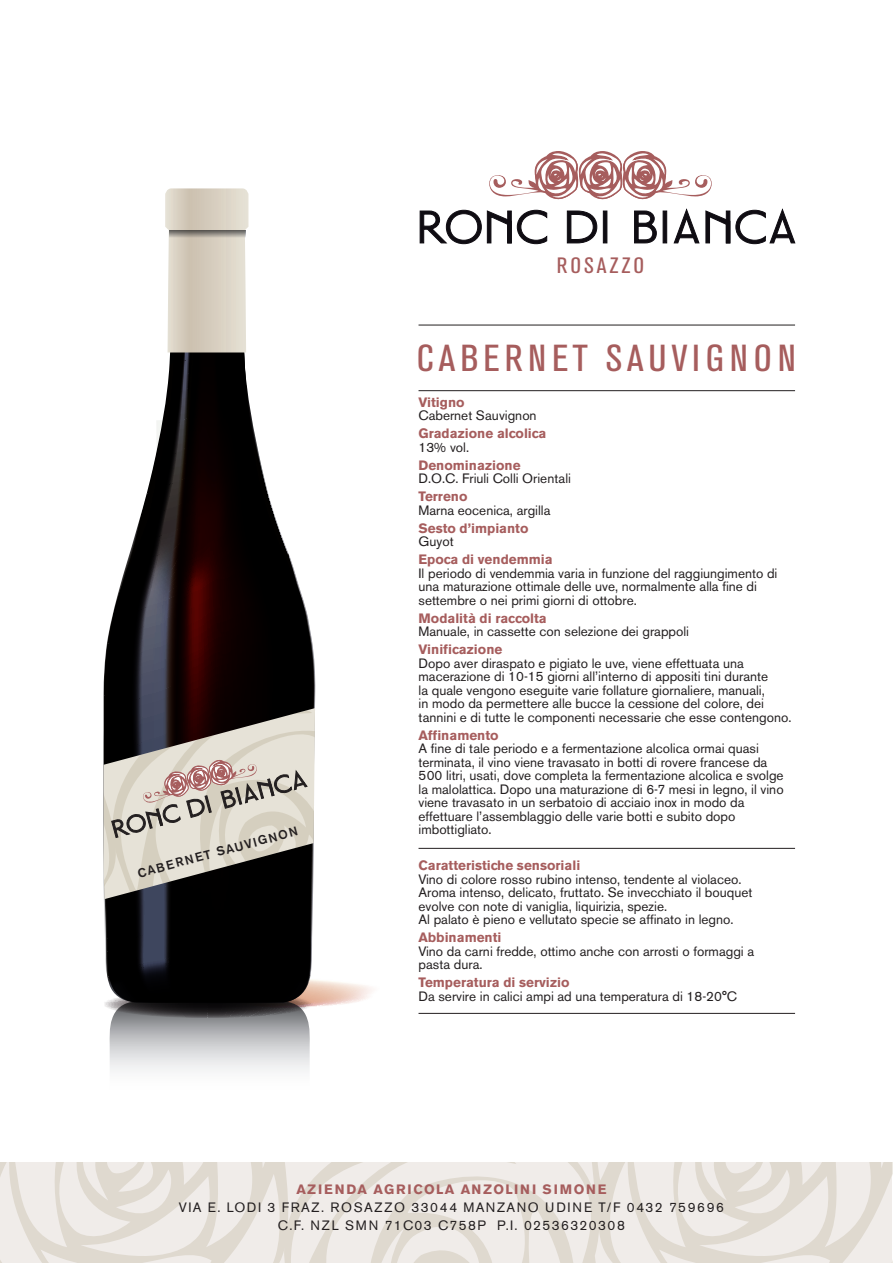
<style>
.page{position:relative;width:893px;height:1263px;background:#fff}
.page>*{position:absolute;margin:0;border:0;box-sizing:border-box;transform-origin:0 0}
.t1{font:condensed 37.2px "Akzidenz Grotesk BE";letter-spacing:.12em;color:#a65d5d;scale:1.11 1}
.t2{font:condensed 22.05px "Akzidenz Grotesk BE";letter-spacing:.12em;color:#a65d5d;scale:1.11 1}
.t3{font:13.5px/13.5px "Akzidenz Grotesk BE";color:#231f20}
.t4{font:700 13.5px "Akzidenz Grotesk BE";color:#a65d5d}
.t5{font:13.5px/18px "Akzidenz Grotesk BE";letter-spacing:.12em;color:#231f20;text-align:center}
.t6{font:700 13.5px "Akzidenz Grotesk BE";letter-spacing:.12em;color:#a65d5d}
.t7{font:500 12.45px "Akzidenz Grotesk BE";color:#231f20}
</style>
<div class="page">
<svg style="left:105px;top:980px;width:267px;height:91px"></svg>
<svg style="left:104px;top:352px;width:211px;height:650px"></svg>
<svg style="left:103px;top:688px;width:212px;height:278px;background:#100f11"></svg>
<svg style="left:103px;top:708px;width:212px;height:191px;background:#9b958e"></svg>
<svg style="left:165px;top:188px;width:83px;height:164px;background:#dad2c4"></svg>
<svg style="left:169px;top:230px;width:76px;height:7px"></svg>
<svg style="left:419px;top:151px;width:377px;height:93px"></svg>
<svg style="left:0;top:1163px;width:893px;height:100px;background:#e9e5df"></svg>
<hr style="left:418px;top:325px;width:377px;height:1px;background:#231f20">
<hr style="left:418px;top:390px;width:377px;height:1px;background:#231f20">
<hr style="left:418px;top:848px;width:377px;height:1px;background:#231f20">
<hr style="left:418px;top:1013px;width:377px;height:1px;background:#231f20">
<h2 class="t2" style="left:557px;top:253px;width:80px">ROSAZZO</h2>
<p class="t7" style="left:136px;top:866px;width:167px;rotate:-15deg">CABERNET SAUVIGNON</p>
<h1 class="t1" style="left:417px;top:338px;width:343px">CABERNET SAUVIGNON</h1>
<p class="t4" style="left:419px;top:394px;width:48px">Vitigno</p>
<p class="t3" style="left:419px;top:409px;width:120px">Cabernet Sauvignon</p>
<p class="t4" style="left:419px;top:426px;width:129px">Gradazione alcolica</p>
<p class="t3" style="left:419px;top:440px;width:52px">13% vol.</p>
<p class="t4" style="left:419px;top:457px;width:104px">Denominazione</p>
<p class="t3" style="left:419px;top:472px;width:154px">D.O.C. Friuli Colli Orientali</p>
<p class="t4" style="left:419px;top:489px;width:50px">Terreno</p>
<p class="t3" style="left:419px;top:503px;width:133px">Marna eocenica, argilla</p>
<p class="t4" style="left:419px;top:520px;width:111px">Sesto d’impianto</p>
<p class="t3" style="left:419px;top:535px;width:37px">Guyot</p>
<p class="t4" style="left:419px;top:552px;width:136px">Epoca di vendemmia</p>
<p class="t3" style="left:419px;top:566px;width:360px">Il periodo di vendemmia varia in funzione del raggiungimento di una maturazione ottimale delle uve, normalmente alla fine di settembre o nei primi giorni di ottobre.</p>
<p class="t4" style="left:419px;top:610px;width:130px">Modalità di raccolta</p>
<p class="t3" style="left:419px;top:625px;width:272px">Manuale, in cassette con selezione dei grappoli</p>
<p class="t4" style="left:419px;top:642px;width:85px">Vinificazione</p>
<p class="t3" style="left:419px;top:656px;width:375px">Dopo aver diraspato e pigiato le uve, viene effettuata una macerazione di 10-15 giorni all’interno di appositi tini durante<br>la quale vengono eseguite varie follature giornaliere, manuali,<br>in modo da permettere alle bucce la cessione del colore, dei tannini e di tutte le componenti necessarie che esse contengono.</p>
<p class="t4" style="left:419px;top:727px;width:82px">Affinamento</p>
<p class="t3" style="left:419px;top:742px;width:367px">A fine di tale periodo e a fermentazione alcolica ormai quasi terminata, il vino viene travasato in botti di rovere francese da 500 litri, usati, dove completa la fermentazione alcolica e svolge la malolattica. Dopo una maturazione di 6-7 mesi in legno, il vino viene travasato in un serbatoio di acciaio inox in modo da effettuare l’assemblaggio delle varie botti e subito dopo imbottigliato.</p>
<p class="t4" style="left:419px;top:858px;width:163px">Caratteristiche sensoriali</p>
<p class="t3" style="left:419px;top:872px;width:335px">Vino di colore rosso rubino intenso, tendente al violaceo.<br>Aroma intenso, delicato, fruttato. Se invecchiato il bouquet evolve con note di vaniglia, liquirizia, spezie.<br>Al palato è pieno e vellutato specie se affinato in legno.</p>
<p class="t4" style="left:419px;top:930px;width:84px">Abbinamenti</p>
<p class="t3" style="left:419px;top:944px;width:337px">Vino da carni fredde, ottimo anche con arrosti o formaggi a pasta dura.</p>
<p class="t4" style="left:419px;top:975px;width:153px">Temperatura di servizio</p>
<p class="t3" style="left:419px;top:989px;width:320px">Da servire in calici ampi ad una temperatura di 18-20°C</p>
<p class="t6" style="left:296px;top:1182px;width:312px">AZIENDA AGRICOLA ANZOLINI SIMONE</p>
<p class="t5" style="left:179px;top:1198px;width:547px">VIA E. LODI 3 FRAZ. ROSAZZO 33044 MANZANO UDINE T/F 0432 759696<br>C.F. NZL SMN 71C03 C758P P.I. 02536320308</p>
</div>
